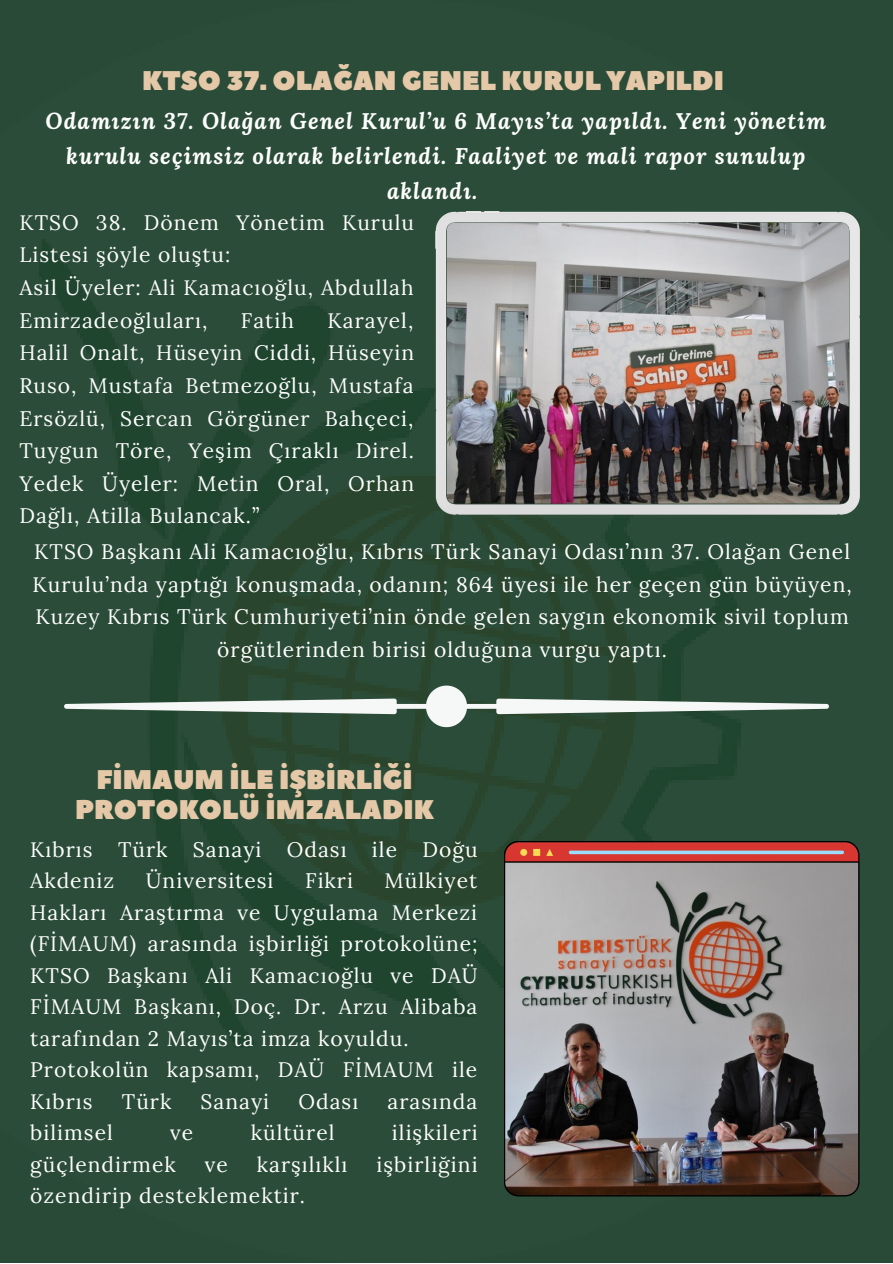
<style>
.page{position:relative;width:893px;height:1264px;background:#fff}
.page>*{position:absolute;margin:0;border:0;box-sizing:border-box;transform-origin:0 0}
.t1{font:27px/29.2px "Peace Sans";color:#e4c8a8;text-align:center}
.t2{font:italic 700 22.5px/34.8px "Lora";letter-spacing:.05em;color:#fdfefd;text-align:center}
.t3{font:21px/32.5px "Lora";letter-spacing:.05em;color:#fdfefd}
.t4{font:21px/32.5px "Lora";letter-spacing:.05em;color:#fff;text-align:center}
</style>
<div class="page">
<img style="left:0;top:0;width:892px;height:1262px">
<img style="left:436px;top:211px;width:423px;height:307px">
<svg style="left:64px;top:685px;width:764px;height:42px"></svg>
<img style="left:504px;top:840px;width:355px;height:356px">
<svg style="left:505px;top:842px;width:354px;height:20px;background:#c73830"></svg>
<svg style="left:568px;top:850px;width:276px;height:4px"></svg>
<p class="t1" style="left:142px;top:67px;width:583px">KTSO 37. OLAĞAN GENEL KURUL YAPILDI</p>
<p class="t2" style="left:45px;top:103px;width:782px">Odamızın 37. Olağan Genel Kurul’u 6 Mayıs’ta yapıldı. Yeni yönetim kurulu seçimsiz olarak belirlendi. Faaliyet ve mali rapor sunulup aklandı.</p>
<p class="t3" style="left:19px;top:206px;width:396px">KTSO 38. Dönem Yönetim Kurulu<br>Listesi şöyle oluştu:</p>
<p class="t3" style="left:19px;top:271px;width:396px">Asil Üyeler: Ali Kamacıoğlu, Abdullah<br>Emirzadeoğluları,</p>
<p class="t3" style="left:19px;top:304px;width:396px;text-align:justify;text-indent:308px">Karayel, Halil Onalt, Hüseyin Ciddi, Hüseyin Ruso, Mustafa Betmezoğlu, Mustafa Ersözlü, Sercan Görgüner Bahçeci, Tuygun Töre, Yeşim Çıraklı Direl.<br>Yedek Üyeler: Metin Oral, Orhan Dağlı, Atilla Bulancak.”</p>
<p class="t3" style="left:241px;top:304px;width:55px">Fatih</p>
<p class="t4" style="left:32px;top:535px;width:820px">KTSO Başkanı Ali Kamacıoğlu, Kıbrıs Türk Sanayi Odası’nın 37. Olağan Genel Kurulu’nda yaptığı konuşmada, odanın; 864 üyesi ile her geçen gün büyüyen, Kuzey Kıbrıs Türk Cumhuriyeti’nin önde gelen saygın ekonomik sivil toplum örgütlerinden birisi olduğuna vurgu yaptı.</p>
<p class="t1" style="left:75px;top:766px;width:360px">FİMAUM İLE İŞBİRLİĞİ<br>PROTOKOLÜ İMZALADIK</p>
<p class="t3" style="left:30px;top:833px;width:449px;line-height:31.5px">Kıbrıs Türk Sanayi Odası ile Doğu<br>Akdeniz</p>
<p class="t3" style="left:146px;top:864px;width:129px">Üniversitesi</p>
<p class="t3" style="left:305px;top:864px;width:49px">Fikri</p>
<p class="t3" style="left:30px;top:864px;width:449px;line-height:31.5px;text-align:justify;text-indent:354px">Mülkiyet Hakları Araştırma ve Uygulama Merkezi (FİMAUM) arasında işbirliği protokolüne; KTSO Başkanı Ali Kamacıoğlu ve DAÜ FİMAUM Başkanı, Doç. Dr. Arzu Alibaba tarafından 2 Mayıs’ta imza koyuldu.</p>
<p class="t3" style="left:30px;top:1053px;width:448px;line-height:31.5px">Protokolün kapsamı, DAÜ FİMAUM ile<br>Kıbrıs</p>
<p class="t3" style="left:122px;top:1084px;width:51px">Türk</p>
<p class="t3" style="left:200px;top:1084px;width:70px">Sanayi</p>
<p class="t3" style="left:298px;top:1084px;width:61px">Odası</p>
<p class="t3" style="left:387px;top:1084px;width:91px">arasında</p>
<p class="t3" style="left:30px;top:1116px;width:84px">bilimsel</p>
<p class="t3" style="left:170px;top:1116px;width:25px">ve</p>
<p class="t3" style="left:251px;top:1116px;width:85px">kültürel</p>
<p class="t3" style="left:392px;top:1116px;width:87px">ilişkileri</p>
<p class="t3" style="left:30px;top:1147px;width:147px">güçlendirmek</p>
<p class="t3" style="left:205px;top:1147px;width:25px">ve</p>
<p class="t3" style="left:257px;top:1147px;width:92px">karşılıklı</p>
<p class="t3" style="left:376px;top:1147px;width:102px">işbirliğini</p>
<p class="t3" style="left:30px;top:1179px;width:276px">özendirip desteklemektir.</p>
</div>
